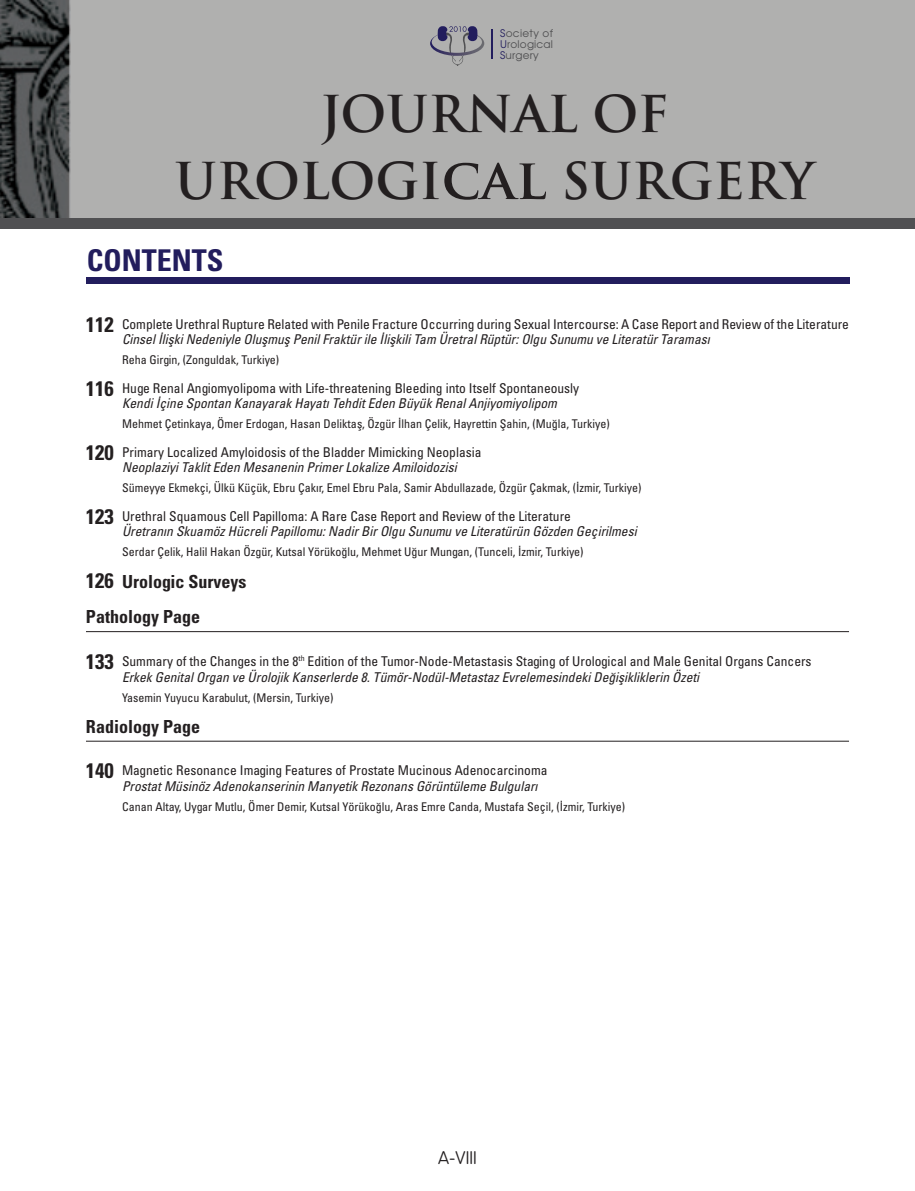
<style>
.page{position:relative;width:915px;height:1191px;background:#fff}
.page>*{position:absolute;margin:0;border:0;box-sizing:border-box;transform-origin:0 0}
.Paragraph_Style_1{font:700 49.5px "Trajan Pro";color:#231f20}
.Paragraph_Style_1-2{font:30px "Univers Cond Bd Tr";color:#221d5d}
.t1{font:18px "Univers Cond Bd Tr";color:#231f20}
.Paragraph_Style_1-3{font:18px "VAG Rounded Thin Tr";color:#231f20}
.t2{font:13.5px "Univers Condensed Tr";color:#231f20}
.t3{font:13.5px "Univers Cond Ita Tr";color:#231f20}
.t4{font:12px "Univers Condensed Tr";color:#231f20}
.Paragraph_Style_1-4{font:10.5px "Avant Garde Tr";letter-spacing:.02em;color:#505052}
.s1{color:#221d5d}
.s2{font-size:55.5px}
.s3{font-family:"Univers Cond Bd Tr";font-size:21px}
.s4{font-size:21px}
</style>
<div class="page">
<div style="left:87px;top:277px;width:762px;height:6px;background:#221d5d"></div>
<div style="left:0;top:216px;width:914px;height:13px;background:#505052"></div>
<img style="left:0;top:0;width:914px;height:218px">
<hr style="left:491px;top:29px;width:1px;height:30px;background:#221d5d">
<svg style="left:430px;top:26px;width:54px;height:41px;background:#91919a"></svg>
<hr style="left:86px;top:631px;width:762px;height:1px;background:#231f20">
<hr style="left:86px;top:741px;width:762px;height:1px;background:#231f20">
<p class="Paragraph_Style_1-4" style="left:500px;top:26px;width:54px"><span class="s1">S</span>ociety of</p>
<p class="Paragraph_Style_1-4" style="left:500px;top:38px;width:54px"><span class="s1">U</span>rological</p>
<p class="Paragraph_Style_1-4" style="left:500px;top:49px;width:40px"><span class="s1">S</span>urgery</p>
<p class="Paragraph_Style_1" style="left:320px;top:84px;width:350px">JOURNAL OF</p>
<p class="Paragraph_Style_1" style="left:175px;top:150px;width:640px">UROLOGI<span class="s2">cal</span> SURGERY</p>
<p class="Paragraph_Style_1-2" style="left:87px;top:241px;width:138px">CONTENTS</p>
<p class="t2" style="left:86px;top:315px;width:764px"><span class="s3">112</span> Complete Urethral Rupture Related with Penile Fracture Occurring during Sexual Intercourse: A Case Report and Review of the Literature</p>
<p class="t3" style="left:122px;top:331px;width:589px">Cinsel İlişki Nedeniyle Oluşmuş Penil Fraktür ile İlişkili Tam Üretral Rüptür: Olgu Sunumu ve Literatür Taraması</p>
<p class="t4" style="left:122px;top:352px;width:159px">Reha Girgin, (Zonguldak, Turkiye)</p>
<p class="t2" style="left:86px;top:379px;width:494px"><span class="s3">116</span> Huge Renal Angiomyolipoma with Life-threatening Bleeding into Itself Spontaneously</p>
<p class="t3" style="left:122px;top:395px;width:436px">Kendi İçine Spontan Kanayarak Hayatı Tehdit Eden Büyük Renal Anjiyomiyolipom</p>
<p class="t4" style="left:122px;top:416px;width:489px">Mehmet Çetinkaya, Ömer Erdogan, Hasan Deliktaş, Özgür İlhan Çelik, Hayrettin Şahin, (Muğla, Turkiye)</p>
<p class="t2" style="left:86px;top:443px;width:397px"><span class="s3">120</span> Primary Localized Amyloidosis of the Bladder Mimicking Neoplasia</p>
<p class="t3" style="left:122px;top:459px;width:336px">Neoplaziyi Taklit Eden Mesanenin Primer Lokalize Amiloidozisi</p>
<p class="t4" style="left:122px;top:480px;width:521px">Sümeyye Ekmekçi, Ülkü Küçük, Ebru Çakır, Emel Ebru Pala, Samir Abdullazade, Özgür Çakmak, (İzmir, Turkiye)</p>
<p class="t2" style="left:86px;top:507px;width:486px"><span class="s3">123</span> Urethral Squamous Cell Papilloma: A Rare Case Report and Review of the Literature</p>
<p class="t3" style="left:122px;top:523px;width:516px">Üretranın Skuamöz Hücreli Papillomu: Nadir Bir Olgu Sunumu ve Literatürün Gözden Geçirilmesi</p>
<p class="t4" style="left:122px;top:544px;width:463px">Serdar Çelik, Halil Hakan Özgür, Kutsal Yörükoğlu, Mehmet Uğur Mungan, (Tunceli, İzmir, Turkiye)</p>
<p class="t1" style="left:86px;top:570px;width:162px"><span class="s4">126</span> Urologic Surveys</p>
<p class="t1" style="left:86px;top:606px;width:116px">Pathology Page</p>
<p class="t2" style="left:86px;top:652px;width:726px"><span class="s3">133</span> Summary of the Changes in the 8<sup>th</sup> Edition of the Tumor-Node-Metastasis Staging of Urological and Male Genital Organs Cancers</p>
<p class="t3" style="left:122px;top:668px;width:578px">Erkek Genital Organ ve Ürolojik Kanserlerde 8. Tümör-Nodül-Metastaz Evrelemesindeki Değişikliklerin Özeti</p>
<p class="t4" style="left:122px;top:689px;width:213px">Yasemin Yuyucu Karabulut, (Mersin, Turkiye)</p>
<p class="t1" style="left:86px;top:715px;width:116px">Radiology Page</p>
<p class="t2" style="left:86px;top:762px;width:463px"><span class="s3">140</span> Magnetic Resonance Imaging Features of Prostate Mucinous Adenocarcinoma</p>
<p class="t3" style="left:122px;top:777px;width:417px">Prostat Müsinöz Adenokanserinin Manyetik Rezonans Görüntüleme Bulguları</p>
<p class="t4" style="left:122px;top:799px;width:504px">Canan Altay, Uygar Mutlu, Ömer Demir, Kutsal Yörükoğlu, Aras Emre Canda, Mustafa Seçil, (İzmir, Turkiye)</p>
<p class="Paragraph_Style_1-3" style="left:438px;top:1147px;width:40px">A-VIII</p>
</div>
